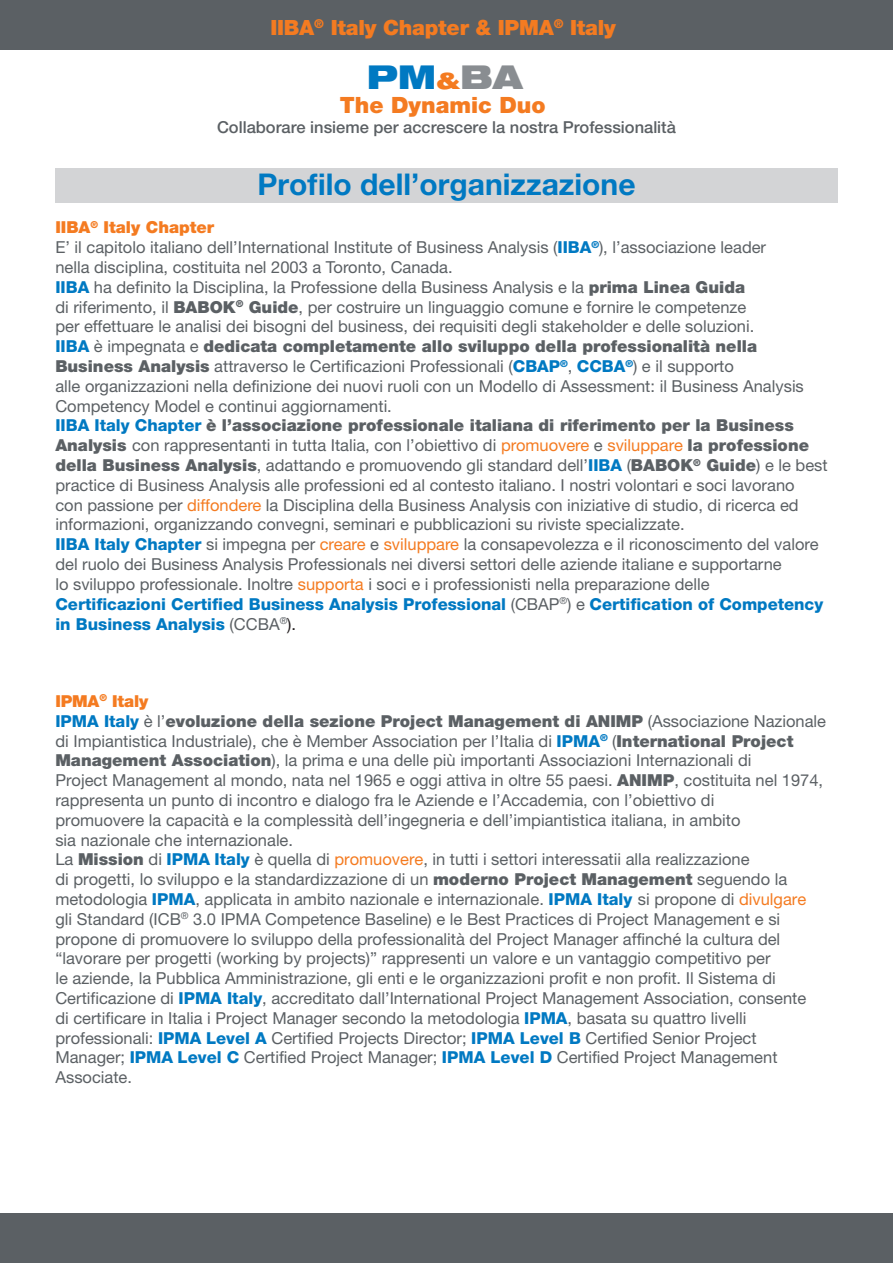
<style>
.page{position:relative;width:893px;height:1263px;background:#fff}
.page>*{position:absolute;margin:0;border:0;box-sizing:border-box;transform-origin:0 0}
.t1{font:900 expanded 33px "Helvetica Neue";color:#0079c2}
.t2{font:700 30px "Helvetica Neue LT Std";color:#0079c2}
.t3{font:900 22.5px "Helvetica Neue";color:#f47b21}
.t4{font:900 21px "Helvetica Neue";letter-spacing:-.01em;color:#f47b21}
.t5{font:16.5px/19.8px "Helvetica Neue";color:#5b6064}
.t6{font:500 16.5px "Helvetica Neue";color:#5b6064}
.s1{font-size:22.95px;color:#f47b21}
.s2{color:#898d91}
.s3{font-weight:900;color:#f47b21}
.s4{font-weight:800;color:#0079c2}
.s5{font-weight:900}
.s6{color:#f47b21}
.s7{color:#231f20}
</style>
<div class="page">
<div style="left:55px;top:168px;width:783px;height:35px;background:#d3d4d6"></div>
<div style="left:0;top:0;width:893px;height:49px;background:#5b6064"></div>
<div style="left:0;top:1214px;width:893px;height:49px;background:#5b6064"></div>
<p class="t4" style="left:270px;top:15px;width:347px">IIBA<sup>®</sup> Italy Chapter &amp; IPMA<sup>®</sup> Italy</p>
<h1 class="t1" style="left:367px;top:56px;width:157px">PM<span class="s1">&amp;</span><span class="s2">BA</span></h1>
<h3 class="t3" style="left:340px;top:92px;width:207px">The Dynamic Duo</h3>
<p class="t6" style="left:217px;top:118px;width:460px">Collaborare insieme per accrescere la nostra Professionalità</p>
<h2 class="t2" style="left:257px;top:165px;width:380px">Profilo dell’organizzazione</h2>
<p class="t5" style="left:55px;top:217px;width:774px"><span class="s3">IIBA</span><sup>®</sup> <span class="s3">Italy Chapter<br></span>E’ il capitolo italiano dell’International Institute of Business Analysis (<span class="s4">IIBA</span><sup>®</sup>), l’associazione leader<br>nella disciplina, costituita nel 2003 a Toronto, Canada.<br><span class="s4">IIBA</span> ha definito la Disciplina, la Professione della Business Analysis e la <span class="s5">prima Linea Guida<br></span>di riferimento, il <span class="s5">BABOK</span><sup>®</sup> <span class="s5">Guide</span>, per costruire un linguaggio comune e fornire le competenze<br>per effettuare le analisi dei bisogni del business, dei requisiti degli stakeholder e delle soluzioni.<br><span class="s4">IIBA</span> è impegnata e <span class="s5">dedicata completamente allo sviluppo della professionalità nella Business Analysis</span> attraverso le Certificazioni Professionali (<span class="s4">CBAP</span><sup>®</sup>, <span class="s4">CCBA</span><sup>®</sup>) e il supporto<br>alle organizzazioni nella definizione dei nuovi ruoli con un Modello di Assessment: il Business Analysis Competency Model e continui aggiornamenti.<br><span class="s4">IIBA Italy Chapter</span> <span class="s5">è l’associazione professionale italiana di riferimento per la Business Analysis</span> con rappresentanti in tutta Italia, con l’obiettivo di <span class="s6">promuovere</span> e <span class="s6">sviluppare</span> <span class="s5">la professione della Business Analysis</span>, adattando e promuovendo gli standard dell’<span class="s4">IIBA</span> (<span class="s5">BABOK</span><sup>®</sup> <span class="s5">Guide</span>) e le best practice di Business Analysis alle professioni ed al contesto italiano. I nostri volontari e soci lavorano<br>con passione per <span class="s6">diffondere</span> la Disciplina della Business Analysis con iniziative di studio, di ricerca ed informazioni, organizzando convegni, seminari e pubblicazioni su riviste specializzate.<br><span class="s4">IIBA Italy Chapter</span> si impegna per <span class="s6">creare</span> e <span class="s6">sviluppare</span> la consapevolezza e il riconoscimento del valore del ruolo dei Business Analysis Professionals nei diversi settori delle aziende italiane e supportarne<br>lo sviluppo professionale. Inoltre <span class="s6">supporta</span> i soci e i professionisti nella preparazione delle<br><span class="s4">Certificazioni Certified Business Analysis Professional</span> (CBAP<sup>®</sup>) e <span class="s4">Certification of Competency in Business Analysis</span> (CCBA<sup>®</sup><span class="s7">).</span></p>
<p class="t5" style="left:55px;top:691px;width:772px"><span class="s3">IPMA</span><sup>®</sup> <span class="s3">Italy<br></span><span class="s4">IPMA Italy</span> è l’<span class="s5">evoluzione della sezione Project Management di ANIMP</span> (Associazione Nazionale di Impiantistica Industriale), che è Member Association per l’Italia di <span class="s4">IPMA</span><sup>®</sup> (<span class="s5">International Project Management Association</span>), la prima e una delle più importanti Associazioni Internazionali di<br>Project Management al mondo, nata nel 1965 e oggi attiva in oltre 55 paesi. <span class="s5">ANIMP</span>, costituita nel 1974, rappresenta un punto di incontro e dialogo fra le Aziende e l’Accademia, con l’obiettivo di<br>promuovere la capacità e la complessità dell’ingegneria e dell’impiantistica italiana, in ambito<br>sia nazionale che internazionale.<br>La <span class="s5">Mission</span> di <span class="s4">IPMA Italy</span> è quella di <span class="s6">promuovere</span>, in tutti i settori interessatii alla realizzazione<br>di progetti, lo sviluppo e la standardizzazione di un <span class="s5">moderno Project Management</span> seguendo la metodologia <span class="s4">IPMA</span>, applicata in ambito nazionale e internazionale. <span class="s4">IPMA Italy</span> si propone di <span class="s6">divulgare </span>gli Standard (ICB<sup>®</sup> 3.0 IPMA Competence Baseline) e le Best Practices di Project Management e si propone di promuovere lo sviluppo della professionalità del Project Manager affinché la cultura del “lavorare per progetti (working by projects)” rappresenti un valore e un vantaggio competitivo per<br>le aziende, la Pubblica Amministrazione, gli enti e le organizzazioni profit e non profit. Il Sistema di Certificazione di <span class="s4">IPMA Italy</span>, accreditato dall’International Project Management Association, consente<br>di certificare in Italia i Project Manager secondo la metodologia <span class="s4">IPMA</span>, basata su quattro livelli professionali: <span class="s4">IPMA Level A</span> Certified Projects Director; <span class="s4">IPMA Level B</span> Certified Senior Project Manager; <span class="s4">IPMA Level C</span> Certified Project Manager; <span class="s4">IPMA Level D</span> Certified Project Management Associate.</p>
</div>
